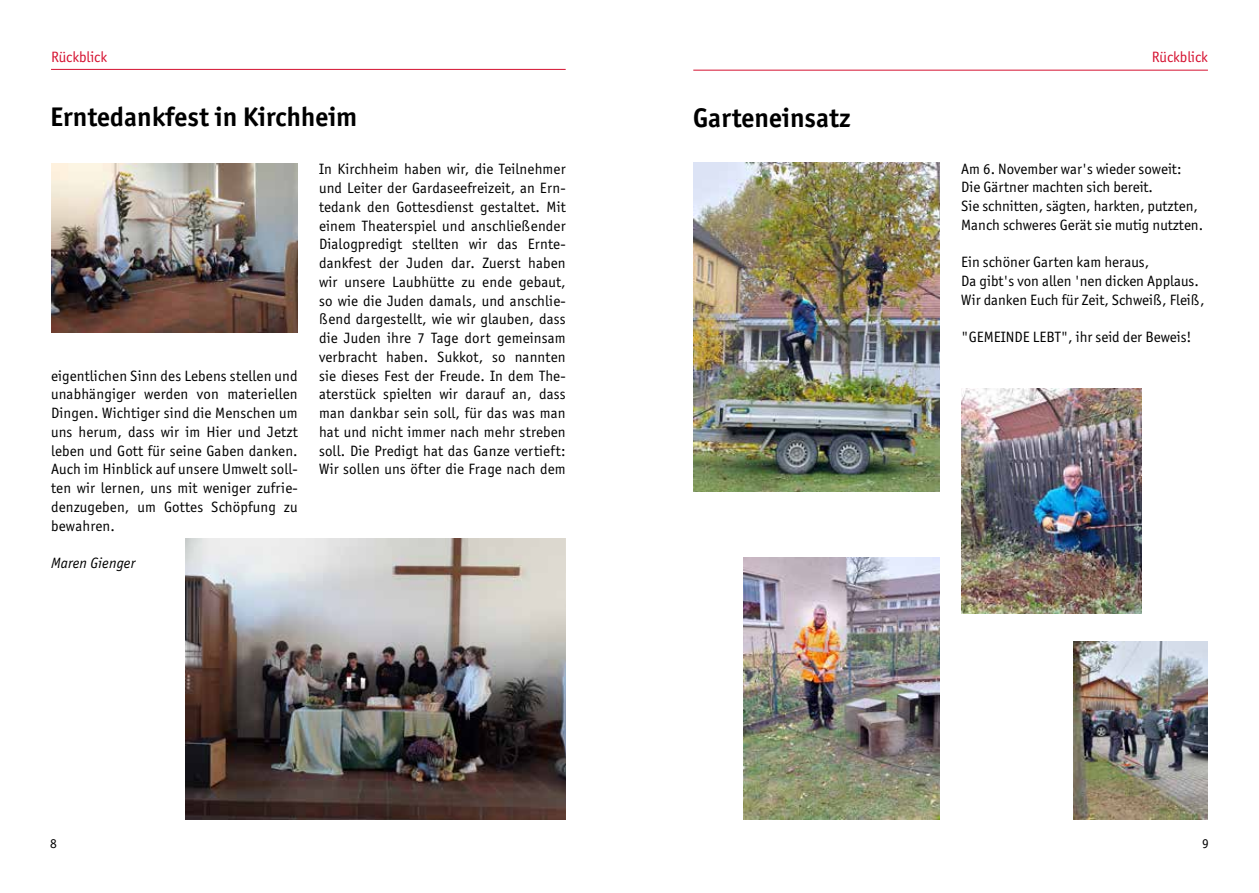
<style>
.page{position:relative;width:1259px;height:893px;background:#fff}
.page>*{position:absolute;margin:0;border:0;box-sizing:border-box;transform-origin:0 0}
.t1{font:700 27px "Officina Sans ITC Std";color:#000}
.t2{font:15px/18.8px "Officina Sans ITC Std";color:#000;text-align:justify}
.t3{font:15px "Officina Sans ITC Std";color:#d51130}
.t4{font:italic 15px "Officina Sans ITC Std";letter-spacing:.01em;color:#000}
.t5{font:13.5px "Officina Sans ITC Std";color:#000}
</style>
<div class="page">
<hr style="left:51px;top:69px;width:515px;height:1px;background:#d51130">
<img style="left:51px;top:164px;width:247px;height:168px">
<img style="left:185px;top:539px;width:381px;height:281px">
<hr style="left:693px;top:70px;width:515px;height:1px;background:#d51130">
<img style="left:693px;top:163px;width:247px;height:329px">
<img style="left:961px;top:389px;width:180px;height:225px">
<img style="left:743px;top:557px;width:197px;height:263px">
<img style="left:1074px;top:641px;width:134px;height:179px">
<p class="t3" style="left:51px;top:48px;width:58px">Rückblick</p>
<h1 class="t1" style="left:50px;top:100px;width:309px">Erntedankfest in Kirchheim</h1>
<p class="t2" style="left:319px;top:160px;width:248px">In Kirchheim haben wir, die Teilnehmer und Leiter der Gardaseefreizeit, an Ern&shy;tedank den Gottesdienst gestaltet. Mit einem Theaterspiel und anschließender Dialogpredigt stellten wir das Ernte&shy;dankfest der Juden dar. Zuerst haben wir unsere Laubhütte zu ende gebaut, so wie die Juden damals, und anschlie&shy;ßend dargestellt, wie wir glauben, dass die Juden ihre 7 Tage dort gemeinsam verbracht haben. Sukkot, so nannten sie dieses Fest der Freude. In dem The&shy;aterstück spielten wir darauf an, dass man dankbar sein soll, für das was man hat und nicht immer nach mehr streben soll. Die Predigt hat das Ganze vertieft:<br>Wir sollen uns öfter die Frage nach dem</p>
<p class="t2" style="left:51px;top:366px;width:248px">eigentlichen Sinn des Lebens stellen und unabhängiger werden von materiellen Dingen. Wichtiger sind die Menschen um uns herum, dass wir im Hier und Jetzt leben und Gott für seine Gaben danken.<br>Auch im Hinblick auf unsere Umwelt soll&shy;ten wir lernen, uns mit weniger zufrie&shy;denzugeben, um Gottes Schöpfung zu bewahren.</p>
<p class="t4" style="left:51px;top:555px;width:86px">Maren Gienger</p>
<h1 class="t1" style="left:693px;top:101px;width:159px">Garteneinsatz</h1>
<p class="t3" style="left:1151px;top:48px;width:58px">Rückblick</p>
<p class="t2" style="left:961px;top:159px;width:243px;text-align:left">Am 6. November war's wieder soweit:<br>Die Gärtner machten sich bereit.<br>Sie schnitten, sägten, harkten, putzten, Manch schweres Gerät sie mutig nutzten.</p>
<p class="t2" style="left:961px;top:253px;width:245px;text-align:left">Ein schöner Garten kam heraus,<br>Da gibt's von allen 'nen dicken Applaus.<br>Wir danken Euch für Zeit, Schweiß, Fleiß,</p>
<p class="t2" style="left:961px;top:328px;width:232px">"GEMEINDE LEBT", ihr seid der Beweis!</p>
<p class="t5" style="left:50px;top:836px;width:8px">8</p>
<p class="t5" style="left:1202px;top:836px;width:8px">9</p>
</div>
